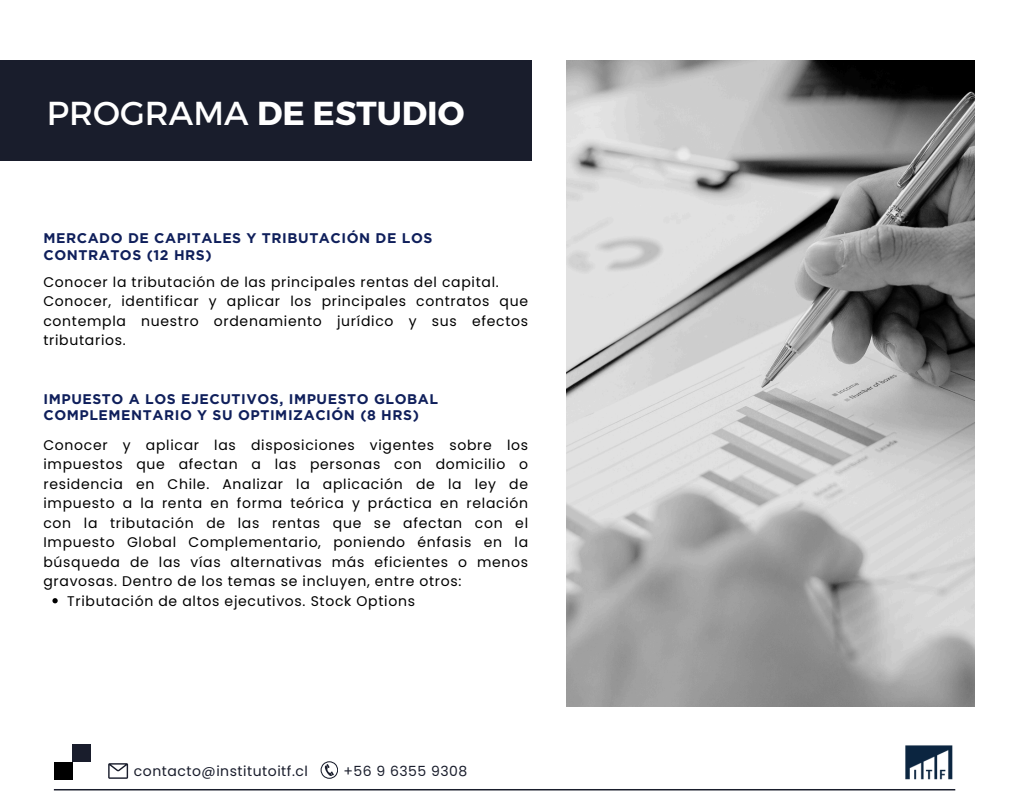
<style>
.page{position:relative;width:1013px;height:810px;background:#fff}
.page>*{position:absolute;margin:0;border:0;box-sizing:border-box;transform-origin:0 0}
.t1{font:700 33.2px "Montserrat";color:#fff}
.t2{font:14px/19.5px "Poppins";letter-spacing:.05em;color:#000;text-align:justify}
.t3{font:700 14px/16.5px "Gotham";letter-spacing:.04em;color:#0f1f5b}
.t4{font:14px "Poppins";letter-spacing:.035em;color:#191d2c}
.s1{font-weight:400}
</style>
<div class="page">
<img style="left:567px;top:61px;width:407px;height:645px">
<div style="left:0;top:61px;width:531px;height:100px;background:#191d2c"></div>
<div style="left:72px;top:745px;width:18px;height:17px;background:#191d2c"></div>
<hr style="left:54px;top:789px;width:901px;height:1px;background:#191d2c">
<svg style="left:108px;top:763px;width:20px;height:16px"></svg>
<svg style="left:320px;top:761px;width:18px;height:18px"></svg>
<img style="left:905px;top:745px;width:48px;height:35px">
<div style="left:54px;top:762px;width:18px;height:18px;background:#000"></div>
<svg style="left:52px;top:598px;width:6px;height:5px"></svg>
<h1 class="t1" style="left:47px;top:91px;width:419px"><span class="s1">PROGRAMA</span> DE ESTUDIO</h1>
<p class="t3" style="left:43px;top:230px;width:390px">MERCADO DE CAPITALES Y TRIBUTACIÓN DE LOS<br>CONTRATOS (12 HRS)</p>
<h2 class="t2" style="left:43px;top:272px;width:457px">Conocer la tributación de las principales rentas del capital.</h2>
<p class="t2" style="left:43px;top:291px;width:486px">Conocer, identificar y aplicar los principales contratos que contempla nuestro ordenamiento jurídico y sus efectos tributarios.</p>
<p class="t3" style="left:43px;top:390px;width:396px">IMPUESTO A LOS EJECUTIVOS, IMPUESTO GLOBAL<br>COMPLEMENTARIO Y SU OPTIMIZACIÓN (8 HRS)</p>
<p class="t2" style="left:43px;top:435px;width:486px">Conocer y aplicar las disposiciones vigentes sobre los impuestos que afectan a las personas con domicilio o residencia en Chile. Analizar la aplicación de la ley de impuesto a la renta en forma teórica y práctica en relación con la tributación de las rentas que se afectan con el Impuesto Global Complementario, poniendo énfasis en la búsqueda de las vías alternativas más eficientes o menos gravosas. Dentro de los temas se incluyen, entre otros:</p>
<p class="t2" style="left:67px;top:591px;width:349px">Tributación de altos ejecutivos. Stock Options</p>
<h2 class="t4" style="left:134px;top:761px;width:175px">contacto@institutoitf.cl</h2>
<p class="t4" style="left:343px;top:762px;width:125px">+56 9 6355 9308</p>
</div>
